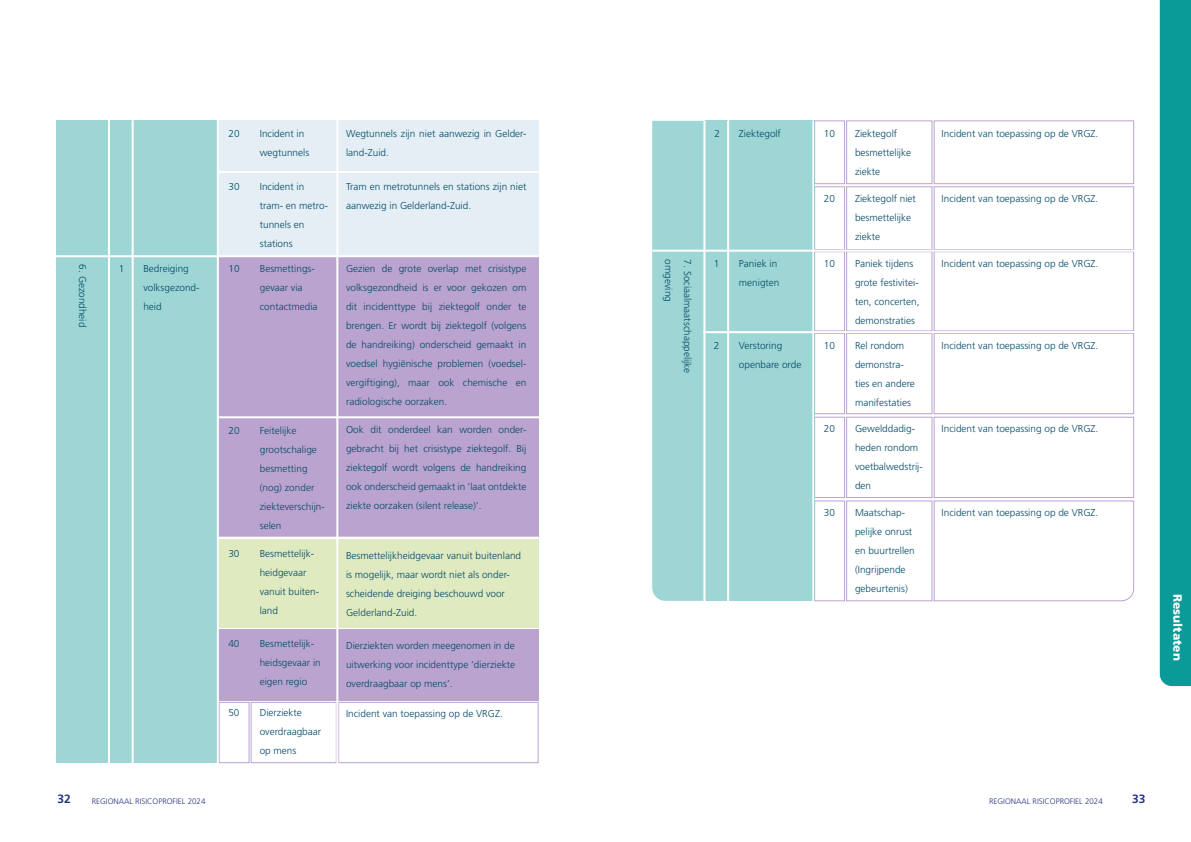
<style>
.page{position:relative;width:1191px;height:842px;background:#fff}
.page>*{position:absolute;margin:0;border:0;box-sizing:border-box;transform-origin:0 0}
.t1{font:900 12px "Frutiger LT Pro";color:#fff}
.t2{font:700 12px "Frutiger LT Pro";color:#283583}
.t3{font:300 10px/19px "Frutiger LT Pro";color:#034a67}
.t4{font:300 8px "Frutiger LT Pro";color:#283583}
</style>
<div class="page">
<div style="left:1159px;top:0;width:32px;height:686px;background:#0a9a97"></div>
<div style="left:219px;top:539px;width:319px;height:88px;background:#dfeac0"></div>
<div style="left:219px;top:629px;width:319px;height:71px;background:#baa3cf"></div>
<div style="left:219px;top:702px;width:30px;height:61px;border:1px solid #baa3cf"></div>
<div style="left:251px;top:702px;width:85px;height:61px;border:1px solid #baa3cf"></div>
<div style="left:338px;top:702px;width:200px;height:61px;border:1px solid #baa3cf"></div>
<div style="left:57px;top:120px;width:52px;height:643px;background:#9dd6d5"></div>
<div style="left:109px;top:120px;width:24px;height:643px;background:#9dd6d5"></div>
<div style="left:134px;top:120px;width:85px;height:643px;background:#9dd6d5"></div>
<div style="left:219px;top:120px;width:319px;height:135px;background:#e4eef4"></div>
<div style="left:219px;top:257px;width:319px;height:280px;background:#baa3cf"></div>
<hr style="left:218px;top:171px;width:320px;height:2px;background:#fff">
<hr style="left:56px;top:255px;width:482px;height:2px;background:#fff">
<hr style="left:219px;top:416px;width:320px;height:2px;background:#fff">
<hr style="left:108px;top:120px;width:2px;height:653px;background:#fff">
<hr style="left:132px;top:120px;width:2px;height:653px;background:#fff">
<hr style="left:336px;top:120px;width:2px;height:653px;background:#fff">
<hr style="left:217px;top:120px;width:2px;height:653px;background:#fff">
<div style="left:814px;top:121px;width:30px;height:63px;border:1px solid #baa3cf"></div>
<div style="left:814px;top:252px;width:30px;height:79px;border:1px solid #baa3cf"></div>
<div style="left:814px;top:187px;width:30px;height:63px;border:1px solid #baa3cf"></div>
<div style="left:814px;top:333px;width:30px;height:81px;border:1px solid #baa3cf"></div>
<div style="left:814px;top:417px;width:30px;height:80px;border:1px solid #baa3cf"></div>
<div style="left:814px;top:501px;width:30px;height:100px;border:1px solid #baa3cf"></div>
<div style="left:846px;top:121px;width:86px;height:63px;border:1px solid #baa3cf"></div>
<div style="left:846px;top:252px;width:86px;height:79px;border:1px solid #baa3cf"></div>
<div style="left:846px;top:187px;width:86px;height:63px;border:1px solid #baa3cf"></div>
<div style="left:846px;top:333px;width:86px;height:81px;border:1px solid #baa3cf"></div>
<div style="left:846px;top:417px;width:86px;height:80px;border:1px solid #baa3cf"></div>
<div style="left:846px;top:501px;width:86px;height:100px;border:1px solid #baa3cf"></div>
<div style="left:934px;top:121px;width:199px;height:63px;border:1px solid #baa3cf"></div>
<div style="left:934px;top:252px;width:199px;height:79px;border:1px solid #baa3cf"></div>
<div style="left:934px;top:187px;width:199px;height:63px;border:1px solid #baa3cf"></div>
<div style="left:934px;top:333px;width:199px;height:81px;border:1px solid #baa3cf"></div>
<div style="left:934px;top:417px;width:199px;height:80px;border:1px solid #baa3cf"></div>
<svg style="left:934px;top:501px;width:199px;height:100px"></svg>
<div style="left:652px;top:121px;width:51px;height:480px;background:#9dd6d5"></div>
<div style="left:704px;top:121px;width:24px;height:480px;background:linear-gradient(to right,#9dd6d5,#9dd6d5)"></div>
<div style="left:729px;top:121px;width:85px;height:480px;background:#9dd6d5"></div>
<hr style="left:652px;top:250px;width:482px;height:2px;background:#fff">
<hr style="left:703px;top:331px;width:439px;height:2px;background:#fff">
<hr style="left:703px;top:120px;width:2px;height:492px;background:#fff">
<hr style="left:727px;top:121px;width:2px;height:491px;background:#fff">
<hr style="left:812px;top:120px;width:2px;height:492px;background:#fff">
<p class="t3" style="left:229px;top:124px;width:13px">20</p>
<p class="t3" style="left:229px;top:177px;width:13px">30</p>
<p class="t3" style="left:260px;top:124px;width:51px">Incident in wegtunnels</p>
<p class="t3" style="left:260px;top:177px;width:70px">Incident in tram- en metro&shy;tunnels en stations</p>
<p class="t3" style="left:346px;top:124px;width:182px">Wegtunnels zijn niet aanwezig in Gelder&shy;land-Zuid.</p>
<p class="t3" style="left:346px;top:177px;width:182px">Tram en metrotunnels en stations zijn niet aanwezig in Gelderland-Zuid.</p>
<p class="t3" style="left:714px;top:124px;width:7px">2</p>
<p class="t3" style="left:739px;top:124px;width:44px">Ziektegolf</p>
<p class="t3" style="left:824px;top:124px;width:13px">10</p>
<p class="t3" style="left:824px;top:189px;width:13px">20</p>
<p class="t3" style="left:855px;top:124px;width:58px">Ziektegolf besmettelijke ziekte</p>
<p class="t3" style="left:855px;top:189px;width:62px">Ziektegolf niet besmettelijke ziekte</p>
<p class="t3" style="left:941px;top:124px;width:158px">Incident van toepassing op de VRGZ.</p>
<p class="t3" style="left:941px;top:189px;width:158px">Incident van toepassing op de VRGZ.</p>
<p class="t3" style="left:92px;top:264px;width:64px;rotate:90deg">6. Gezondheid</p>
<p class="t3" style="left:739px;top:254px;width:42px">Paniek in menigten</p>
<p class="t3" style="left:739px;top:336px;width:64px">Verstoring openbare orde</p>
<p class="t3" style="left:678px;top:259px;width:44px;rotate:90deg">omgeving</p>
<p class="t3" style="left:697px;top:259px;width:115px;rotate:90deg">7. Sociaalmaatschappelijke</p>
<p class="t3" style="left:713px;top:254px;width:7px">1</p>
<p class="t3" style="left:346px;top:259px;width:182px;text-align:justify">Gezien de grote overlap met crisistype volksgezondheid is er voor gekozen om dit incidenttype bij ziektegolf onder te brengen. Er wordt bij ziektegolf (volgens de handreiking) onderscheid gemaakt in voedsel hygiënische problemen (voedsel&shy;vergiftiging), maar ook chemische en radiologische oorzaken.</p>
<p class="t3" style="left:346px;top:420px;width:182px;text-align:justify">Ook dit onderdeel kan worden onder&shy;gebracht bij het crisistype ziektegolf. Bij ziektegolf wordt volgens de handreiking ook onderscheid gemaakt in ‘laat ontdekte ziekte oorzaken (silent release)’.</p>
<p class="t3" style="left:143px;top:259px;width:58px">Bedreiging volksgezond&shy;heid</p>
<p class="t3" style="left:229px;top:259px;width:13px">10</p>
<p class="t3" style="left:260px;top:259px;width:59px">Besmettings&shy;gevaar via contactmedia</p>
<p class="t3" style="left:119px;top:259px;width:7px">1</p>
<p class="t3" style="left:713px;top:336px;width:7px">2</p>
<p class="t3" style="left:260px;top:421px;width:66px">Feitelijke grootschalige besmetting (nog) zonder ziekteverschijn&shy;selen</p>
<p class="t3" style="left:229px;top:421px;width:13px">20</p>
<p class="t3" style="left:228px;top:544px;width:13px">30</p>
<p class="t3" style="left:228px;top:634px;width:13px">40</p>
<p class="t3" style="left:228px;top:703px;width:13px">50</p>
<p class="t3" style="left:260px;top:544px;width:61px">Besmettelijk&shy;heidgevaar vanuit buiten&shy;land</p>
<p class="t3" style="left:260px;top:634px;width:63px">Besmettelijk&shy;heidsgevaar in eigen regio</p>
<p class="t3" style="left:260px;top:703px;width:63px">Dierziekte overdraagbaar op mens</p>
<p class="t3" style="left:346px;top:546px;width:177px">Besmettelijkheidgevaar vanuit buitenland is mogelijk, maar wordt niet als onder&shy;scheidende dreiging beschouwd voor Gelderland-Zuid.</p>
<p class="t3" style="left:346px;top:636px;width:170px;text-align:justify">Dierziekten worden meegenomen in de uitwerking voor incidenttype ‘dierziekte overdraagbaar op mens’.</p>
<p class="t3" style="left:346px;top:704px;width:158px">Incident van toepassing op de VRGZ.</p>
<p class="t3" style="left:824px;top:254px;width:13px">10</p>
<p class="t3" style="left:855px;top:254px;width:66px">Paniek tijdens grote festivitei&shy;ten, concerten, demonstraties</p>
<p class="t3" style="left:941px;top:254px;width:158px">Incident van toepassing op de VRGZ.</p>
<p class="t3" style="left:824px;top:336px;width:13px">10</p>
<p class="t3" style="left:824px;top:419px;width:13px">20</p>
<p class="t3" style="left:824px;top:503px;width:13px">30</p>
<p class="t3" style="left:855px;top:336px;width:61px">Rel rondom demonstra&shy;ties en andere manifestaties</p>
<p class="t3" style="left:855px;top:419px;width:69px">Gewelddadig&shy;heden rondom voetbalwedstrij&shy;den</p>
<p class="t3" style="left:855px;top:503px;width:61px">Maatschap&shy;pelijke onrust en buurtrellen (Ingrijpende gebeurtenis)</p>
<p class="t3" style="left:941px;top:336px;width:158px">Incident van toepassing op de VRGZ.</p>
<p class="t3" style="left:941px;top:419px;width:158px">Incident van toepassing op de VRGZ.</p>
<p class="t3" style="left:941px;top:503px;width:158px">Incident van toepassing op de VRGZ.</p>
<p class="t2" style="left:57px;top:792px;width:15px">32</p>
<p class="t4" style="left:92px;top:796px;width:115px">REGIONAAL RISICOPROFIEL 2024</p>
<p class="t4" style="left:989px;top:796px;width:115px">REGIONAAL RISICOPROFIEL 2024</p>
<p class="t2" style="left:1132px;top:792px;width:15px">33</p>
<p class="t1" style="left:1184px;top:594px;width:68px;rotate:90deg">Resultaten</p>
</div>
